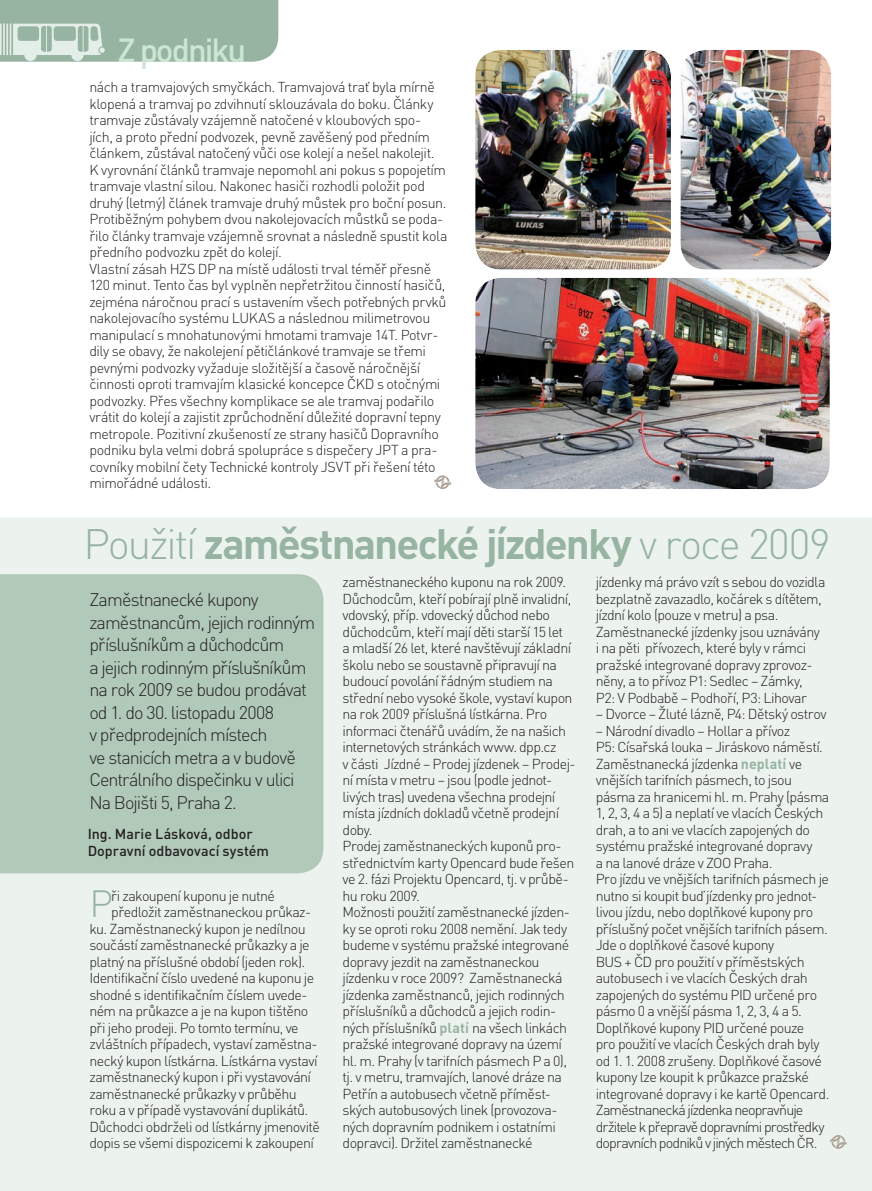
<style>
.page{position:relative;width:872px;height:1191px;background:#fff}
.page>*{position:absolute;margin:0;border:0;box-sizing:border-box;transform-origin:0 0}
.t1{font:700 42px "DINCE";letter-spacing:-.045em;color:#97b3a2}
.t2{font:300 37.35px "DINCE";color:#97b3a2}
.t3{font:500 33px "DINCE";letter-spacing:-.06em;color:#cbe6d3}
.t4{font:300 18px/22.5px "DINCE";letter-spacing:-.05em;color:#231f20}
.t5{font:300 14.25px/16.5px "DINCE";letter-spacing:-.035em;color:#231f20}
.t6{font:500 14.25px/16.5px "DINCE";color:#231f20}
.s1{font-weight:300}
.s2{font-weight:700;color:#97b3a2}
</style>
<div class="page">
<div style="left:0;top:518px;width:871px;height:673px;background:#ecf3ef"></div>
<div style="left:0;top:574px;width:323px;height:299px;background:#b1c9b9"></div>
<img style="left:475px;top:50px;width:195px;height:219px;border-radius:26px">
<img style="left:475px;top:278px;width:354px;height:211px;border-radius:26px">
<svg style="left:434px;top:475px;width:17px;height:14px"></svg>
<svg style="left:829px;top:1135px;width:17px;height:13px"></svg>
<img style="left:680px;top:50px;width:151px;height:219px;border-radius:26px">
<svg style="left:0;top:0;width:278px;height:62px;background:#a0baaa"></svg>
<h3 class="t3" style="left:117px;top:38px;width:130px">Z podniku</h3>
<p class="t5" style="left:89px;top:80px;width:359px">nách a tramvajových smyčkách. Tramvajová trať byla mírně klopená a tramvaj po zdvihnutí sklouzávala do boku. Články tramvaje zůstávaly vzájemně natočené v kloubových spo&shy;jích, a proto přední podvozek, pevně zavěšený pod předním článkem, zůstával natočený vůči ose kolejí a nešel nakolejit.<br>K vyrovnání článků tramvaje nepomohl ani pokus s popojetím tramvaje vlastní silou. Nakonec hasiči rozhodli položit pod druhý (letmý) článek tramvaje druhý můstek pro boční posun.<br>Protiběžným pohybem dvou nakolejovacích můstků se poda&shy;řilo články tramvaje vzájemně srovnat a následně spustit kola předního podvozku zpět do kolejí.<br>Vlastní zásah HZS DP na místě události trval téměř přesně 120 minut. Tento čas byl vyplněn nepřetržitou činností hasičů, zejména náročnou prací s ustavením všech potřebných prvků nakolejovacího systému LUKAS a následnou milimetrovou manipulací s mnohatunovými hmotami tramvaje 14T. Potvr&shy;dily se obavy, že nakolejení pětičlánkové tramvaje se třemi pevnými podvozky vyžaduje složitější a časově náročnější činnosti oproti tramvajím klasické koncepce ČKD s otočnými podvozky. Přes všechny komplikace se ale tramvaj podařilo vrátit do kolejí a zajistit zprůchodnění důležité dopravní tepny metropole. Pozitivní zkušeností ze strany hasičů Dopravního podniku byla velmi dobrá spolupráce s dispečery JPT a pra&shy;covníky mobilní čety Technické kontroly JSVT při řešení této mimořádné události.</p>
<h1 class="t1" style="left:84px;top:529px;width:748px"><span class="s1">Použití</span> zaměstnanecké jízdenky <span class="s1">v roce 2009</span></h1>
<p class="t4" style="left:89px;top:590px;width:227px">Zaměstnanecké kupony zaměstnancům, jejich rodinným příslušníkům a důchodcům<br>a jejich rodinným příslušníkům na rok 2009 se budou prodávat od 1. do 30. listopadu 2008<br>v předprodejních místech<br>ve stanicích metra a v budově<br>Centrálního dispečinku v ulici<br>Na Bojišti 5, Praha 2.</p>
<p class="t6" style="left:88px;top:827px;width:183px">Ing. Marie Lásková, odbor<br>Dopravní odbavovací systém</p>
<h2 class="t2" style="left:89px;top:890px;width:25px">P</h2>
<p class="t5" style="left:111px;top:889px;width:165px">ři zakoupení kuponu je nutné</p>
<p class="t5" style="left:111px;top:905px;width:201px">předložit zaměstnaneckou průkaz-</p>
<p class="t5" style="left:89px;top:922px;width:218px">ku. Zaměstnanecký kupon je nedílnou</p>
<p class="t5" style="left:89px;top:938px;width:222px">součástí zaměstnanecké průkazky a je</p>
<p class="t5" style="left:89px;top:955px;width:217px">platný na příslušné období (jeden rok).</p>
<p class="t5" style="left:89px;top:971px;width:226px">Identifikační číslo uvedené na kuponu je</p>
<p class="t5" style="left:89px;top:988px;width:220px">shodné s identifikačním číslem uvede-</p>
<p class="t5" style="left:89px;top:1004px;width:220px">ném na průkazce a je na kupon tištěno</p>
<p class="t5" style="left:89px;top:1021px;width:211px">při jeho prodeji. Po tomto termínu, ve</p>
<p class="t5" style="left:89px;top:1037px;width:230px">zvláštních případech, vystaví zaměstna-</p>
<p class="t5" style="left:89px;top:1054px;width:230px">necký kupon lístkárna. Lístkárna vystaví</p>
<p class="t5" style="left:89px;top:1070px;width:223px">zaměstnanecký kupon i při vystavování</p>
<p class="t5" style="left:89px;top:1087px;width:209px">zaměstnanecké průkazky v průběhu</p>
<p class="t5" style="left:89px;top:1103px;width:220px">roku a v případě vystavování duplikátů.</p>
<p class="t5" style="left:89px;top:1120px;width:232px">Důchodci obdrželi od lístkárny jmenovitě</p>
<p class="t5" style="left:89px;top:1136px;width:226px">dopis se všemi dispozicemi k zakoupení</p>
<p class="t5" style="left:342px;top:575px;width:234px">zaměstnaneckého kuponu na rok 2009.<br>Důchodcům, kteří pobírají plně invalidní, vdovský, příp. vdovecký důchod nebo důchodcům, kteří mají děti starší 15 let<br>a mladší 26 let, které navštěvují základní školu nebo se soustavně připravují na budoucí povolání řádným studiem na střední nebo vysoké škole, vystaví kupon na rok 2009 příslušná lístkárna. Pro informaci čtenářů uvádím, že na našich internetových stránkách www. dpp.cz<br>v části Jízdné – Prodej jízdenek – Prodej&shy;ní místa v metru – jsou (podle jednot&shy;livých tras) uvedena všechna prodejní místa jízdních dokladů včetně prodejní doby.<br>Prodej zaměstnaneckých kuponů pro&shy;střednictvím karty Opencard bude řešen ve 2. fázi Projektu Opencard, tj. v průbě&shy;hu roku 2009.<br>Možnosti použití zaměstnanecké jízden&shy;ky se oproti roku 2008 nemění. Jak tedy budeme v systému pražské integrované dopravy jezdit na zaměstnaneckou jízdenku v roce 2009? Zaměstnanecká jízdenka zaměstnanců, jejich rodinných příslušníků a důchodců a jejich rodin&shy;ných příslušníků <span class="s2">platí</span> na všech linkách pražské integrované dopravy na území hl. m. Prahy (v tarifních pásmech P a 0), tj. v metru, tramvajích, lanové dráze na Petřín a autobusech včetně příměst&shy;ských autobusových linek (provozova&shy;ných dopravním podnikem i ostatními dopravci). Držitel zaměstnanecké</p>
<p class="t5" style="left:595px;top:575px;width:231px">jízdenky má právo vzít s sebou do vozidla bezplatně zavazadlo, kočárek s dítětem, jízdní kolo (pouze v metru) a psa.<br>Zaměstnanecké jízdenky jsou uznávány i na pěti přívozech, které byly v rámci pražské integrované dopravy zprovoz&shy;něny, a to přívoz P1: Sedlec – Zámky, P2: V Podbabě – Podhoří, P3: Lihovar</p>
<p class="t5" style="left:595px;top:707px;width:232px">– Dvorce – Žluté lázně, P4: Dětský ostrov</p>
<p class="t5" style="left:595px;top:724px;width:235px">– Národní divadlo – Hollar a přívoz<br>P5: Císařská louka – Jiráskovo náměstí.<br>Zaměstnanecká jízdenka <span class="s2">neplatí</span> ve vnějších tarifních pásmech, to jsou pásma za hranicemi hl. m. Prahy (pásma 1, 2, 3, 4 a 5) a neplatí ve vlacích Českých drah, a to ani ve vlacích zapojených do systému pražské integrované dopravy<br>a na lanové dráze v ZOO Praha.<br>Pro jízdu ve vnějších tarifních pásmech je nutno si koupit buď jízdenky pro jednot&shy;livou jízdu, nebo doplňkové kupony pro příslušný počet vnějších tarifních pásem.<br>Jde o doplňkové časové kupony<br>BUS + ČD pro použití v příměstských autobusech i ve vlacích Českých drah zapojených do systému PID určené pro pásmo 0 a vnější pásma 1, 2, 3, 4 a 5.<br>Doplňkové kupony PID určené pouze<br>pro použití ve vlacích Českých drah byly od 1. 1. 2008 zrušeny. Doplňkové časové kupony lze koupit k průkazce pražské integrované dopravy i ke kartě Opencard.<br>Zaměstnanecká jízdenka neopravňuje držitele k přepravě dopravními prostředky dopravních podniků v jiných městech ČR.</p>
</div>
